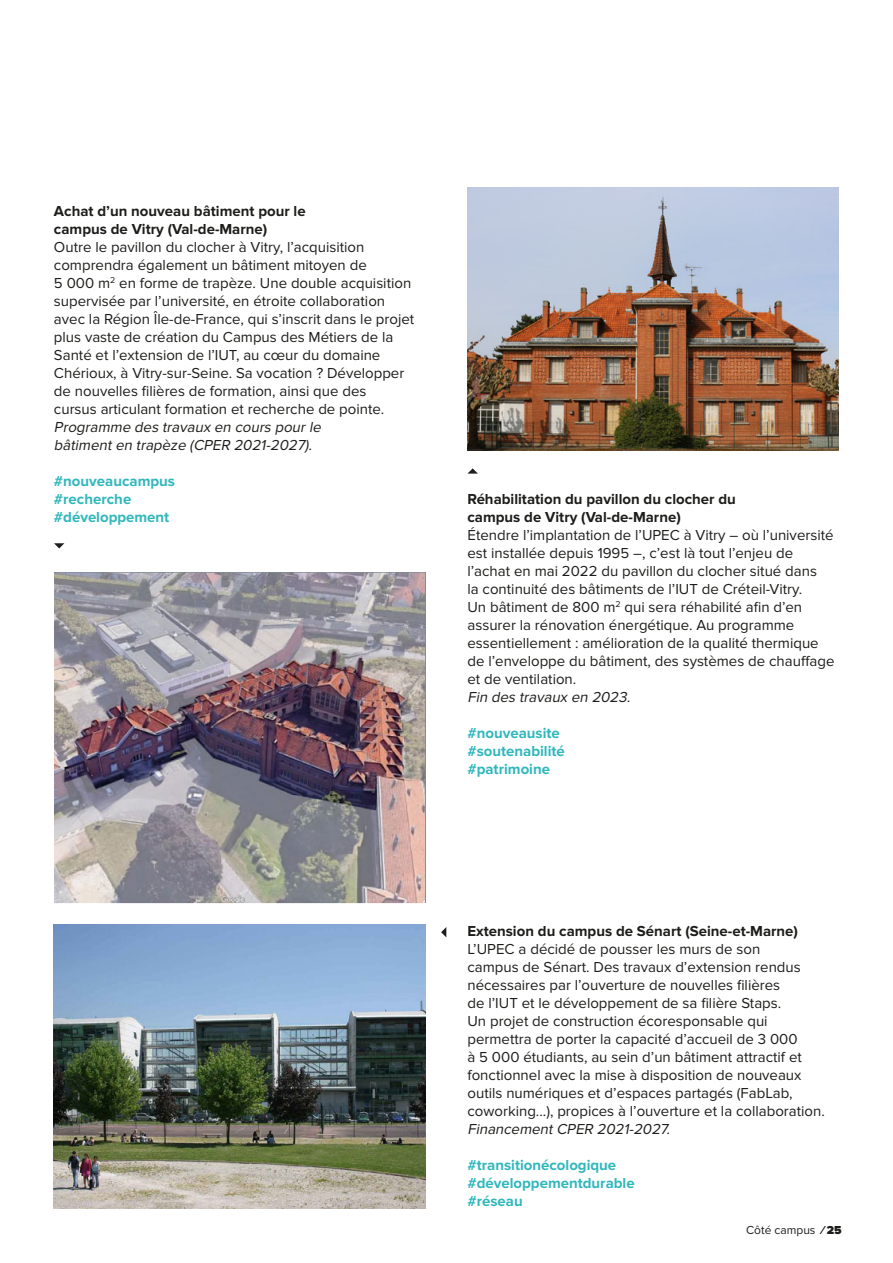
<style>
.page{position:relative;width:893px;height:1263px;background:#fff}
.page>*{position:absolute;margin:0;border:0;box-sizing:border-box;transform-origin:0 0}
.t1{font:15px/18px "Proxima Nova";color:#1d1d1b}
.t2{font:700 15px/18px "Proxima Nova";color:#1d1d1b}
.t3{font:700 15px/18px "Proxima Nova";color:#30b7bc}
.t4{font:italic 15px/18px "Proxima Nova";color:#1d1d1b}
.t5{font:12px "Proxima Nova";color:#1d1d1b}
.s1{font-weight:900}
</style>
<div class="page">
<img style="left:54px;top:573px;width:371px;height:330px">
<img style="left:54px;top:924px;width:371px;height:285px">
<img style="left:468px;top:187px;width:371px;height:263px">
<svg style="left:54px;top:543px;width:10px;height:6px"></svg>
<svg style="left:467px;top:468px;width:11px;height:6px"></svg>
<svg style="left:441px;top:927px;width:5px;height:10px"></svg>
<p class="t2" style="left:54px;top:203px;width:253px">Achat d’un nouveau bâtiment pour le campus de Vitry (Val-de-Marne)</p>
<p class="t1" style="left:54px;top:239px;width:362px">Outre le pavillon du clocher à Vitry, l’acquisition comprendra également un bâtiment mitoyen de<br>5 000 m<sup>2</sup> en forme de trapèze. Une double acquisition supervisée par l’université, en étroite collaboration avec la Région Île-de-France, qui s’inscrit dans le projet plus vaste de création du Campus des Métiers de la Santé et l’extension de l’IUT, au cœur du domaine Chérioux, à Vitry-sur-Seine. Sa vocation ? Développer de nouvelles filières de formation, ainsi que des<br>cursus articulant formation et recherche de pointe.</p>
<p class="t4" style="left:54px;top:419px;width:271px">Programme des travaux en cours pour le bâtiment en trapèze (CPER 2021-2027).</p>
<p class="t3" style="left:54px;top:473px;width:123px">#nouveaucampus #recherche #développement</p>
<p class="t2" style="left:467px;top:491px;width:270px">Réhabilitation du pavillon du clocher du campus de Vitry (Val-de-Marne)</p>
<p class="t1" style="left:467px;top:527px;width:368px">Étendre l’implantation de l’UPEC à Vitry – où l’université est installée depuis 1995 –, c’est là tout l’enjeu de l’achat en mai 2022 du pavillon du clocher situé dans<br>la continuité des bâtiments de l’IUT de Créteil-Vitry.<br>Un bâtiment de 800 m<sup>2</sup> qui sera réhabilité afin d’en assurer la rénovation énergétique. Au programme essentiellement : amélioration de la qualité thermique de l’enveloppe du bâtiment, des systèmes de chauffage et de ventilation.</p>
<p class="t4" style="left:467px;top:689px;width:167px">Fin des travaux en 2023.</p>
<p class="t3" style="left:467px;top:725px;width:99px">#nouveausite #soutenabilité #patrimoine</p>
<p class="t2" style="left:467px;top:923px;width:332px">Extension du campus de Sénart (Seine-et-Marne)</p>
<p class="t1" style="left:467px;top:941px;width:359px">L’UPEC a décidé de pousser les murs de son<br>campus de Sénart. Des travaux d’extension rendus nécessaires par l’ouverture de nouvelles filières<br>de l’IUT et le développement de sa filière Staps.<br>Un projet de construction écoresponsable qui permettra de porter la capacité d’accueil de 3 000<br>à 5 000 étudiants, au sein d’un bâtiment attractif et fonctionnel avec la mise à disposition de nouveaux outils numériques et d’espaces partagés (FabLab, coworking...), propices à l’ouverture et la collaboration.</p>
<p class="t4" style="left:467px;top:1121px;width:206px">Financement CPER 2021-2027.</p>
<p class="t3" style="left:467px;top:1157px;width:169px">#transitionécologique #développementdurable #réseau</p>
<p class="t5" style="left:746px;top:1225px;width:97px">Côté campus <span class="s1">⁄ 25</span></p>
</div>
